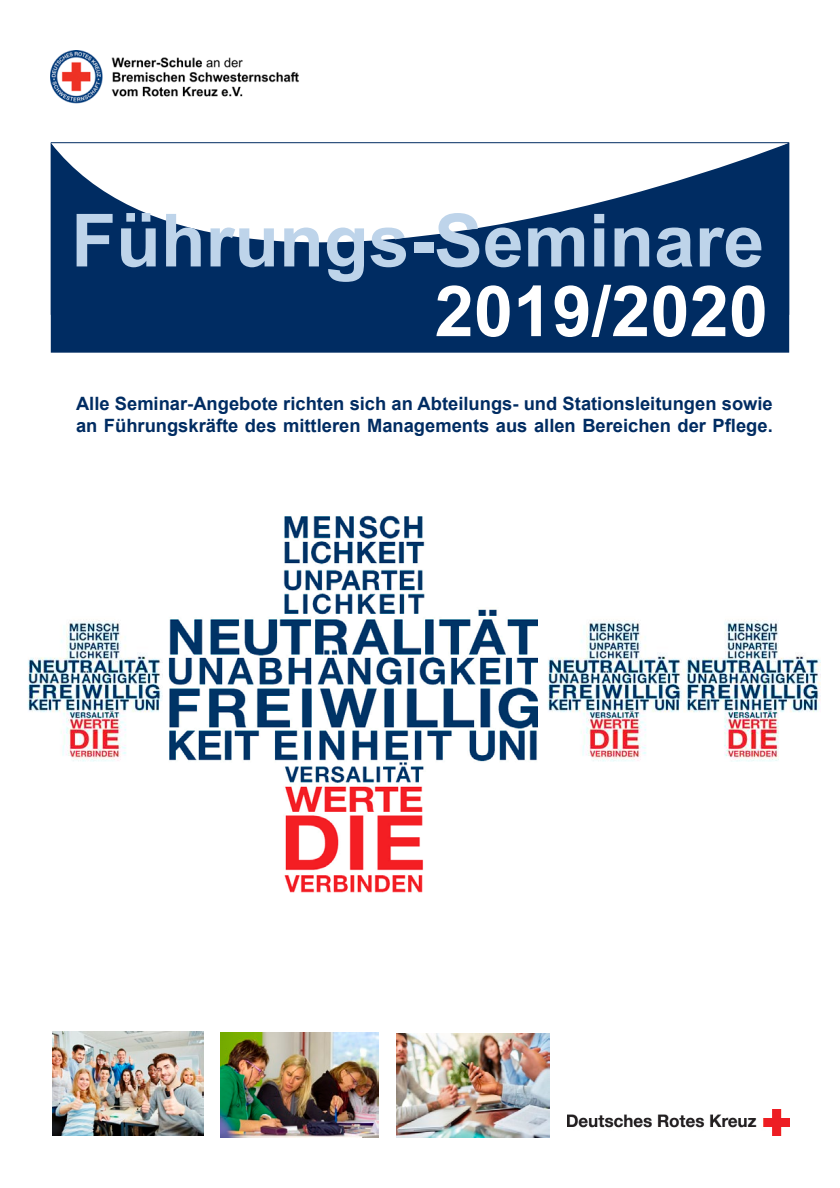
<style>
.page{position:relative;width:840px;height:1188px;background:#fff}
.page>*{position:absolute;margin:0;border:0;box-sizing:border-box;transform-origin:0 0}
.t1{font:700 73.4px "Arial";color:#bed4ea}
.t2{font:700 70.6px "Arial";color:#fff}
.t3{font:700 18.4px/22px "Arial";color:#002c62}
</style>
<div class="page">
<hr style="left:51px;top:142px;width:738px;height:1px;background:#002c62">
<svg style="left:51px;top:143px;width:738px;height:210px;fill:#002c62"></svg>
<img style="left:51px;top:51px;width:248px;height:53px">
<img style="left:396px;top:1033px;width:154px;height:104px">
<img style="left:568px;top:1109px;width:221px;height:27px">
<img style="left:52px;top:1032px;width:152px;height:104px">
<img style="left:220px;top:1032px;width:158px;height:105px">
<img style="left:28px;top:619px;width:135px;height:143px">
<img style="left:168px;top:515px;width:370px;height:378px">
<img style="left:548px;top:619px;width:273px;height:143px">
<h1 class="t1" style="left:71px;top:213px;width:695px">Führungs-Seminare</h1>
<h2 class="t2" style="left:435px;top:285px;width:335px">2019/2020</h2>
<p class="t3" style="left:76px;top:394px;width:698px">Alle Seminar-Angebote richten sich an Abteilungs- und Stationsleitungen sowie an Führungskräfte des mittleren Managements aus allen Bereichen der Pflege.</p>
</div>
